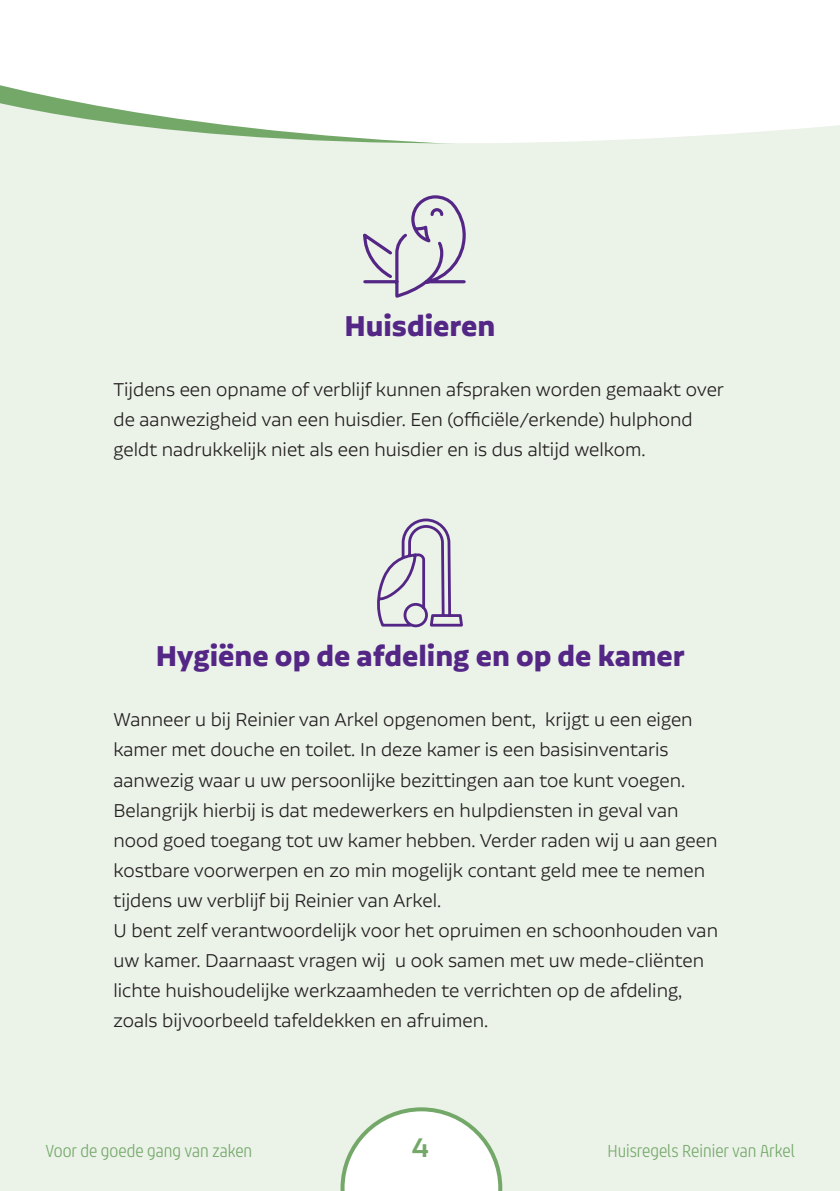
<style>
.page{position:relative;width:840px;height:1191px;background:#fff}
.page>*{position:absolute;margin:0;border:0;box-sizing:border-box;transform-origin:0 0}
.t1{font:700 34px "Alvar Pro";color:#542685}
.t2{font:500 32px "Alvar Pro";color:#74a869}
.t3{font:300 22px/30px "Alvar Pro";color:#231f20}
.t4{font:18px "Chypre Con Lig";color:#74a869}
</style>
<div class="page">
<svg style="left:0;top:85px;width:67px;height:15px"></svg>
<svg style="left:0;top:100px;width:839px;height:62px;fill:#ebf2e8"></svg>
<div style="left:0;top:162px;width:839px;height:1029px;background:#ebf2e8"></div>
<svg style="left:340px;top:1107px;width:162px;height:84px"></svg>
<svg style="left:377px;top:518px;width:86px;height:110px"></svg>
<svg style="left:363px;top:195px;width:103px;height:103px"></svg>
<p class="t1" style="left:344px;top:307px;width:152px">Huisdieren</p>
<p class="t3" style="left:113px;top:374px;width:611px">Tijdens een opname of verblijf kunnen afspraken worden gemaakt over de aanwezigheid van een huisdier. Een (officiële/erkende) hulphond geldt nadrukkelijk niet als een huisdier en is dus altijd welkom.</p>
<p class="t1" style="left:155px;top:637px;width:530px">Hygiëne op de afdeling en op de kamer</p>
<p class="t3" style="left:113px;top:704px;width:605px">Wanneer u bij Reinier van Arkel opgenomen bent, krijgt u een eigen kamer met douche en toilet. In deze kamer is een basisinventaris aanwezig waar u uw persoonlijke bezittingen aan toe kunt voegen.<br>Belangrijk hierbij is dat medewerkers en hulpdiensten in geval van nood goed toegang tot uw kamer hebben. Verder raden wij u aan geen kostbare voorwerpen en zo min mogelijk contant geld mee te nemen tijdens uw verblijf bij Reinier van Arkel.</p>
<p class="t3" style="left:113px;top:914px;width:605px">U bent zelf verantwoordelijk voor het opruimen en schoonhouden van uw kamer. Daarnaast vragen wij u ook samen met uw mede-cliënten lichte huishoudelijke werkzaamheden te verrichten op de afdeling, zoals bijvoorbeeld tafeldekken en afruimen.</p>
<p class="t4" style="left:45px;top:1140px;width:208px">Voor de goede gang van zaken</p>
<p class="t2" style="left:411px;top:1130px;width:19px">4</p>
<p class="t4" style="left:607px;top:1140px;width:189px">Huisregels Reinier van Arkel</p>
</div>
